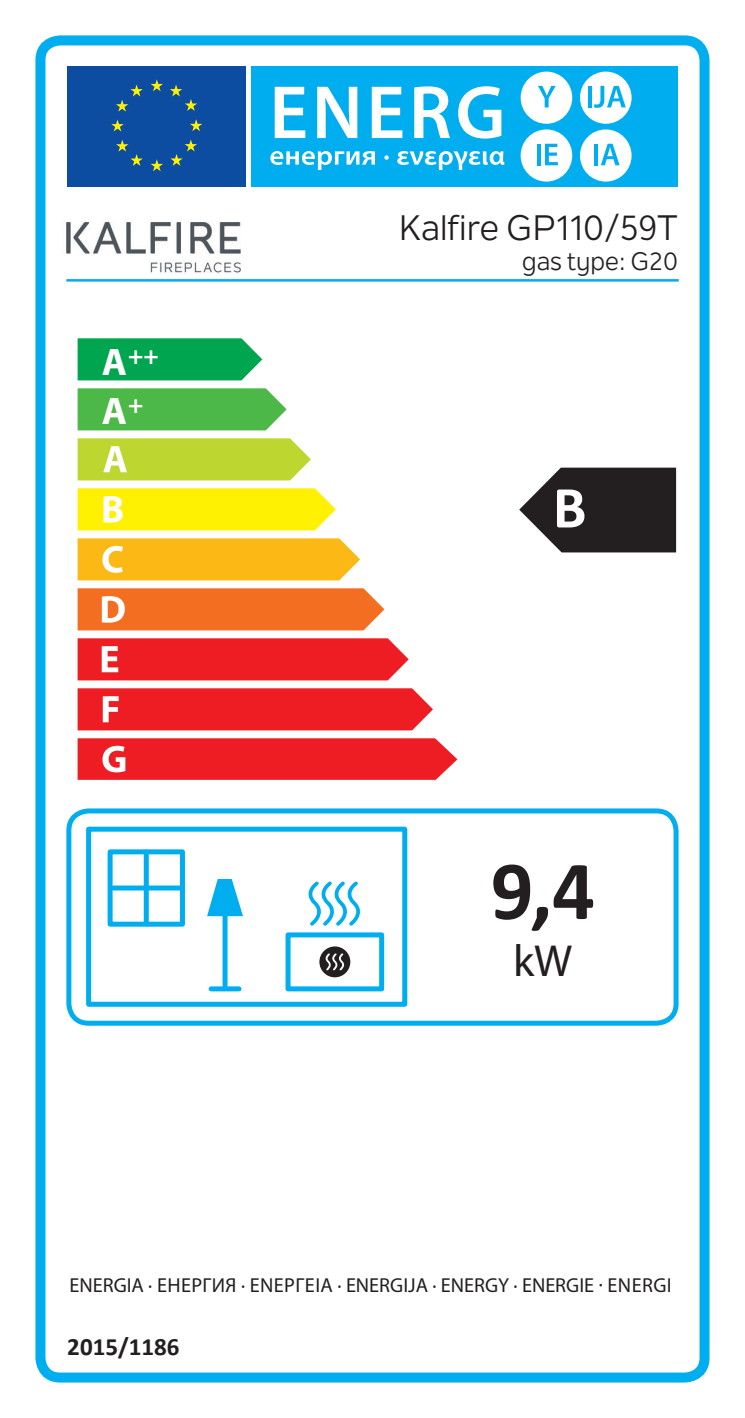
<style>
.page{position:relative;width:745px;height:1418px;background:#fff}
.page>*{position:absolute;margin:0;border:0;box-sizing:border-box;transform-origin:0 0}
.t1{font:700 84.5px "Calibri";color:#231f20}
.t2{font:700 60px "Calibri";color:#fff}
.t3{font:700 45px "Calibri";color:#fff}
.t4{font:45px "Myriad Pro";color:#231f20}
.t5{font:700 38.5px "Myriad Pro";color:#fff}
.t6{font:35px "Nolan Next";color:#231f20}
.t7{font:700 25.75px "Myriad Pro";color:#fff}
.t8{font:25px "Nolan Next";color:#231f20}
.t9{font:700 25px "Calibri";color:#231f20}
.t10{font:20.25px "Myriad Pro";letter-spacing:.005em;color:#231f20}
.s1{font-size:38.5px}
</style>
<div class="page">
<div style="left:35px;top:35px;width:674px;height:1347px;border:10px solid #00aeef;border-radius:20px"></div>
<div style="left:67px;top:66px;width:178px;height:120px;background:#0d4da1"></div>
<div style="left:251px;top:66px;width:426px;height:120px;background:#00aeef"></div>
<svg style="left:170px;top:85px;width:27px;height:26px"></svg>
<svg style="left:151px;top:79px;width:12px;height:12px"></svg>
<svg style="left:116px;top:85px;width:27px;height:27px"></svg>
<svg style="left:111px;top:120px;width:13px;height:11px"></svg>
<svg style="left:116px;top:140px;width:27px;height:26px"></svg>
<svg style="left:151px;top:159px;width:12px;height:12px"></svg>
<svg style="left:170px;top:140px;width:27px;height:26px"></svg>
<svg style="left:190px;top:119px;width:12px;height:12px"></svg>
<svg style="left:274px;top:87px;width:31px;height:51px"></svg>
<svg style="left:317px;top:87px;width:40px;height:51px"></svg>
<svg style="left:371px;top:87px;width:31px;height:51px"></svg>
<svg style="left:414px;top:86px;width:36px;height:52px"></svg>
<svg style="left:458px;top:86px;width:43px;height:53px"></svg>
<svg style="left:270px;top:151px;width:105px;height:19px"></svg>
<svg style="left:384px;top:155px;width:4px;height:5px"></svg>
<svg style="left:397px;top:151px;width:107px;height:19px"></svg>
<div style="left:520px;top:72px;width:52px;height:52px;background:#fff;border-radius:50%"></div>
<svg style="left:538px;top:86px;width:17px;height:21px"></svg>
<div style="left:579px;top:72px;width:52px;height:52px;background:#fff;border-radius:50%"></div>
<div style="left:520px;top:129px;width:52px;height:53px;background:#fff;border-radius:50%"></div>
<svg style="left:537px;top:144px;width:3px;height:21px"></svg>
<svg style="left:545px;top:144px;width:12px;height:21px"></svg>
<div style="left:579px;top:129px;width:52px;height:53px;background:#fff;border-radius:50%"></div>
<svg style="left:588px;top:86px;width:3px;height:21px"></svg>
<svg style="left:594px;top:86px;width:31px;height:22px"></svg>
<svg style="left:594px;top:144px;width:3px;height:21px"></svg>
<svg style="left:601px;top:144px;width:18px;height:21px"></svg>
<hr style="left:66px;top:279px;width:612px;height:2px;background:#00aeef">
<div style="left:66px;top:808px;width:612px;height:217px;border:5px solid #00aeef;border-radius:20px"></div>
<div style="left:78px;top:388px;width:208px;height:42px;background:#4cb848"></div>
<svg style="left:78px;top:338px;width:184px;height:42px;background:#0faa59"></svg>
<svg style="left:78px;top:438px;width:233px;height:42px;background:#c3d941"></svg>
<svg style="left:78px;top:488px;width:257px;height:42px;background:#fff214"></svg>
<svg style="left:78px;top:538px;width:282px;height:42px;background:#fcbc22"></svg>
<svg style="left:78px;top:588px;width:306px;height:42px;background:#f3772f"></svg>
<svg style="left:78px;top:638px;width:330px;height:42px;background:#ee292f"></svg>
<svg style="left:78px;top:688px;width:354px;height:42px;background:#ee272d"></svg>
<svg style="left:78px;top:738px;width:379px;height:41px;background:#ee292f"></svg>
<div style="left:107px;top:849px;width:78px;height:77px;border:5px solid #00aeef"></div>
<div style="left:144px;top:852px;width:5px;height:70px;background:#00aeef"></div>
<div style="left:113px;top:885px;width:67px;height:5px;background:#00aeef"></div>
<div style="left:211px;top:986px;width:28px;height:5px;background:#00aeef"></div>
<div style="left:222px;top:916px;width:5px;height:70px;background:#00aeef"></div>
<svg style="left:207px;top:879px;width:36px;height:37px"></svg>
<div style="left:285px;top:932px;width:99px;height:59px;border:5px solid #00aeef"></div>
<div style="left:86px;top:826px;width:321px;height:180px;border:5px solid #00aeef"></div>
<svg style="left:308px;top:881px;width:52px;height:45px"></svg>
<div style="left:319px;top:946px;width:31px;height:31px;background:#231f20;border-radius:50%"></div>
<svg style="left:325px;top:952px;width:23px;height:19px"></svg>
<svg style="left:519px;top:467px;width:156px;height:85px;background:#434041"></svg>
<img style="left:66px;top:221px;width:175px;height:52px">
<p class="t3" style="left:100px;top:333px;width:42px">A<sup>+</sup></p>
<p class="t3" style="left:100px;top:389px;width:29px">A</p>
<p class="t7" style="left:102px;top:338px;width:58px"><span class="s1">A</span>++</p>
<p class="t5" style="left:102px;top:386px;width:43px">A<sup>+</sup></p>
<p class="t6" style="left:398px;top:206px;width:280px">Kalfire GP110/59T</p>
<p class="t8" style="left:522px;top:246px;width:157px">gas type: G20</p>
<p class="t2" style="left:552px;top:470px;width:35px">B</p>
<p class="t1" style="left:490px;top:838px;width:106px">9,4</p>
<p class="t4" style="left:513px;top:933px;width:61px">kW</p>
<p class="t10" style="left:69px;top:1272px;width:603px">ENERGIA · ЕНЕРГИЯ · ΕΝΕΡΓΕΙΑ · ENERGIJA · ENERGY · ENERGIE · ENERGI</p>
<p class="t9" style="left:67px;top:1330px;width:114px">2015/1186</p>
</div>
